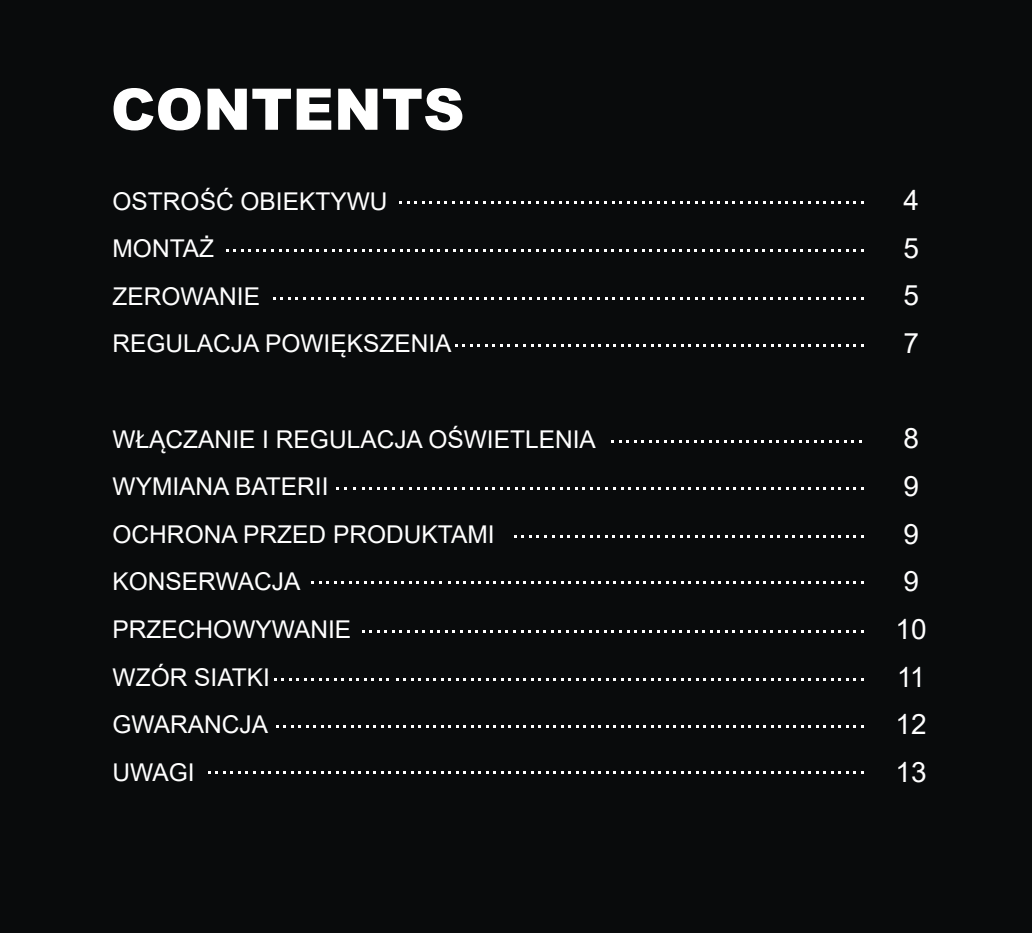
<style>
.page{position:relative;width:1032px;height:933px;background:#090b0c}
.page>*{position:absolute;margin:0;border:0;box-sizing:border-box;transform-origin:0 0}
.t1{font:900 57.4px "Arial";color:#fff}
.t2{font:28px "Arial";color:#fff}
.t3{font:28px "Arial";color:#fff;scale:.96 1}
.t4{font:24.5px "Arial";color:#fff}
</style>
<div class="page">
<svg style="left:483px;top:201px;width:380px;height:3px"></svg>
<svg style="left:409px;top:487px;width:454px;height:3px"></svg>
<svg style="left:808px;top:535px;width:55px;height:2px"></svg>
<svg style="left:312px;top:581px;width:130px;height:2px"></svg>
<svg style="left:448px;top:581px;width:415px;height:2px"></svg>
<svg style="left:362px;top:630px;width:501px;height:3px"></svg>
<svg style="left:274px;top:678px;width:115px;height:2px"></svg>
<svg style="left:396px;top:678px;width:467px;height:2px"></svg>
<svg style="left:276px;top:725px;width:587px;height:3px"></svg>
<svg style="left:524px;top:344px;width:339px;height:3px"></svg>
<svg style="left:273px;top:297px;width:590px;height:2px"></svg>
<svg style="left:455px;top:344px;width:62px;height:3px"></svg>
<svg style="left:514px;top:535px;width:32px;height:3px"></svg>
<svg style="left:552px;top:535px;width:250px;height:3px"></svg>
<svg style="left:399px;top:201px;width:78px;height:3px"></svg>
<svg style="left:226px;top:249px;width:637px;height:3px"></svg>
<svg style="left:611px;top:440px;width:251px;height:2px"></svg>
<svg style="left:362px;top:487px;width:32px;height:3px"></svg>
<svg style="left:208px;top:771px;width:655px;height:3px"></svg>
<h1 class="t1" style="left:111px;top:68px;width:355px">CONTENTS</h1>
<p class="t4" style="left:113px;top:184px;width:276px">OSTROŚĆ OBIEKTYWU</p>
<p class="t2" style="left:903px;top:181px;width:17px">4</p>
<p class="t4" style="left:113px;top:231px;width:103px">MONTAŻ</p>
<p class="t2" style="left:903px;top:228px;width:17px">5</p>
<p class="t4" style="left:113px;top:279px;width:149px">ZEROWANIE</p>
<p class="t2" style="left:903px;top:276px;width:17px">5</p>
<p class="t4" style="left:113px;top:327px;width:341px">REGULACJA POWIĘKSZENIA</p>
<p class="t2" style="left:903px;top:324px;width:17px">7</p>
<p class="t4" style="left:113px;top:422px;width:485px">WŁĄCZANIE I REGULACJA OŚWIETLENIA</p>
<p class="t2" style="left:903px;top:419px;width:17px">8</p>
<p class="t4" style="left:113px;top:469px;width:218px">WYMIANA BATERII</p>
<p class="t2" style="left:903px;top:467px;width:17px">9</p>
<p class="t4" style="left:113px;top:517px;width:384px">OCHRONA PRZED PRODUKTAMI</p>
<p class="t2" style="left:903px;top:514px;width:17px">9</p>
<p class="t4" style="left:113px;top:565px;width:189px">KONSERWACJA</p>
<p class="t2" style="left:903px;top:562px;width:17px">9</p>
<p class="t4" style="left:113px;top:612px;width:240px">PRZECHOWYWANIE</p>
<p class="t2" style="left:895px;top:610px;width:33px">10</p>
<p class="t4" style="left:113px;top:660px;width:159px">WZÓR SIATKI</p>
<p class="t3" style="left:897px;top:657px;width:31px">11</p>
<p class="t4" style="left:113px;top:708px;width:157px">GWARANCJA</p>
<p class="t2" style="left:895px;top:705px;width:33px">12</p>
<p class="t4" style="left:113px;top:755px;width:84px">UWAGI</p>
<p class="t2" style="left:895px;top:752px;width:33px">13</p>
</div>
